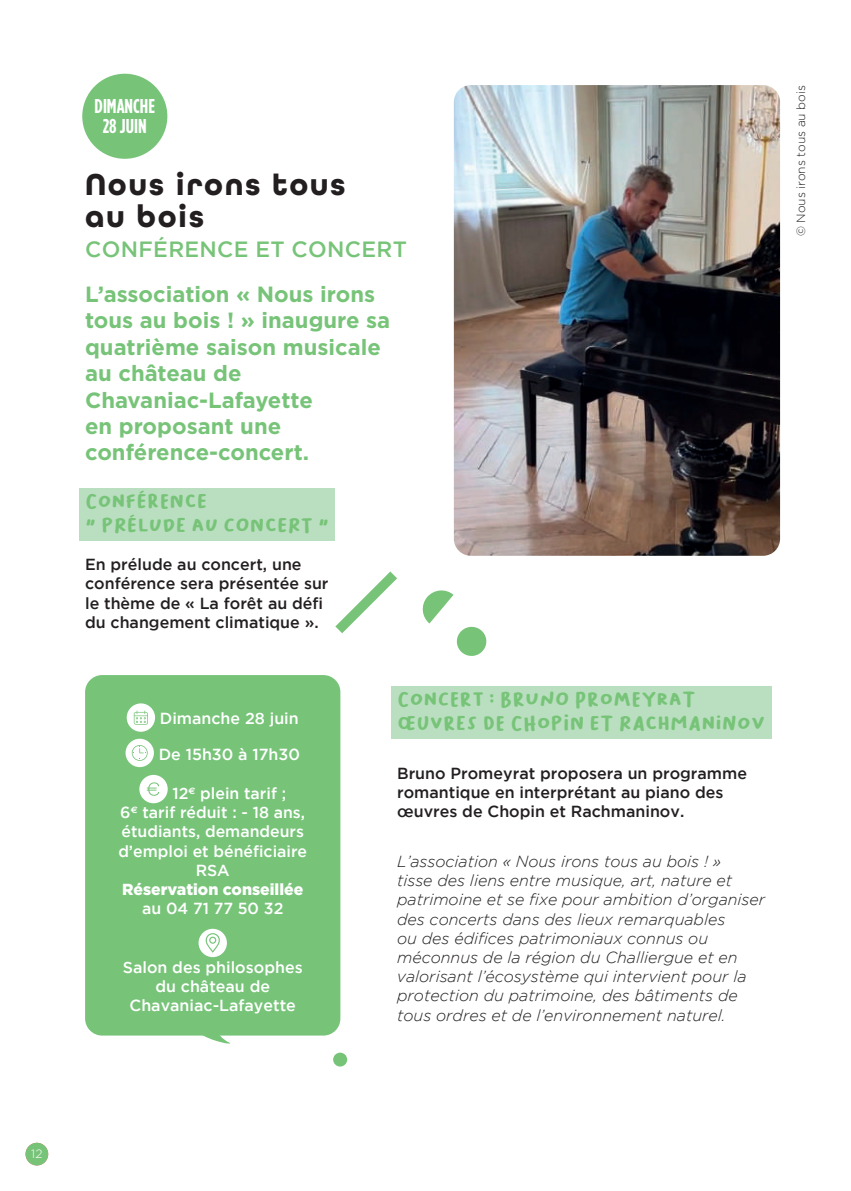
<style>
.page{position:relative;width:851px;height:1191px;background:#fff}
.page>*{position:absolute;margin:0;border:0;box-sizing:border-box;transform-origin:0 0}
.t1{font:700 32px/32px "All Round Gothic";letter-spacing:.05em;color:#231f20}
.t2{font:700 22px/26.4px "Gotham";color:#77c479}
.t3{font:500 22px "Gotham";letter-spacing:.015em;color:#77c479}
.t4{font:20px/24px "Bakso Sapi";color:#77c479}
.t5{font:700 20px/20px "Gotham Condensed";color:#fff;text-align:center}
.t6{font:italic 300 16px/19.2px "Gotham";color:#231f20}
.t7{font:500 16px/19.2px "Gotham";color:#231f20}
.t8{font:500 16px/19.2px "Gotham";color:#fff;text-align:center}
.t9{font:900 16px "Gotham";color:#fff}
.t10{font:300 12px "Gotham";color:#231f20}
.t11{font:300 12px "Gotham";color:#fff}
</style>
<div class="page">
<div style="left:85px;top:675px;width:255px;height:360px;background:#77c479;border-radius:17px"></div>
<svg style="left:186px;top:1035px;width:50px;height:9px"></svg>
<div style="left:79px;top:488px;width:256px;height:53px;background:#badfc0"></div>
<div style="left:391px;top:686px;width:380px;height:53px;background:#badfc0"></div>
<div style="left:333px;top:1052px;width:14px;height:14px;background:#77c479;border-radius:50%"></div>
<svg style="left:422px;top:590px;width:65px;height:66px"></svg>
<div style="left:127px;top:703px;width:28px;height:29px;background:#fff;border-radius:50%"></div>
<svg style="left:134px;top:710px;width:14px;height:14px"></svg>
<div style="left:125px;top:738px;width:29px;height:29px;background:#fff;border-radius:50%"></div>
<svg style="left:132px;top:745px;width:16px;height:16px"></svg>
<div style="left:139px;top:775px;width:29px;height:28px;background:#fff;border-radius:50%"></div>
<svg style="left:147px;top:782px;width:12px;height:13px"></svg>
<div style="left:198px;top:928px;width:29px;height:29px;background:#fff;border-radius:50%"></div>
<svg style="left:206px;top:933px;width:14px;height:19px"></svg>
<svg style="left:335px;top:571px;width:62px;height:62px"></svg>
<div style="left:26px;top:1142px;width:22px;height:23px;background:#77c479;border-radius:50%"></div>
<img style="left:454px;top:85px;width:326px;height:471px">
<div style="left:82px;top:74px;width:85px;height:85px;background:#77c479;border-radius:50%"></div>
<p class="t5" style="left:95px;top:96px;width:62px">DIMANCHE<br>28 JUIN</p>
<h1 class="t1" style="left:85px;top:168px;width:262px">Nous irons tous au bois</h1>
<h2 class="t3" style="left:85px;top:237px;width:323px">CONFÉRENCE ET CONCERT</h2>
<h2 class="t2" style="left:85px;top:281px;width:307px">L’association « Nous irons tous au bois ! » inaugure sa quatrième saison musicale au château de<br>Chavaniac-Lafayette<br>en proposant une conférence-concert.</h2>
<p class="t4" style="left:85px;top:489px;width:245px">Conférence<br>" prélude au concert "</p>
<p class="t7" style="left:85px;top:554px;width:245px">En prélude au concert, une conférence sera présentée sur le thème de « La forêt au défi du changement climatique ».</p>
<p class="t8" style="left:160px;top:708px;width:140px">Dimanche 28 juin</p>
<p class="t8" style="left:159px;top:744px;width:143px">De 15h30 à 17h30</p>
<p class="t8" style="left:172px;top:783px;width:115px">12<sup>€</sup> plein tarif ;</p>
<p class="t8" style="left:120px;top:802px;width:186px">6<sup>€</sup> tarif réduit : - 18 ans,</p>
<p class="t8" style="left:121px;top:821px;width:184px">étudiants, demandeurs</p>
<p class="t8" style="left:118px;top:841px;width:190px">d’emploi et bénéficiaire</p>
<p class="t8" style="left:196px;top:860px;width:36px">RSA</p>
<p class="t9" style="left:122px;top:878px;width:183px">Réservation conseillée</p>
<p class="t8" style="left:142px;top:898px;width:143px">au 04 71 77 50 32</p>
<p class="t8" style="left:123px;top:957px;width:181px">Salon des philosophes du château de<br>Chavaniac-Lafayette</p>
<p class="t4" style="left:397px;top:687px;width:285px">Concert : Bruno Promeyrat œuvr</p>
<p class="t4" style="left:456px;top:711px;width:246px">es de Chopin et Rachmanino</p>
<p class="t4" style="left:750px;top:711px;width:16px">v</p>
<p class="t7" style="left:397px;top:763px;width:351px">Bruno Promeyrat proposera un programme romantique en interprétant au piano des œuvres de Chopin et Rachmaninov.</p>
<p class="t6" style="left:397px;top:851px;width:369px">L’association « Nous irons tous au bois ! »<br>tisse des liens entre musique, art, nature et patrimoine et se fixe pour ambition d’organiser des concerts dans des lieux remarquables<br>ou des édifices patrimoniaux connus ou méconnus de la région du Challiergue et en valorisant l’écosystème qui intervient pour la protection du patrimoine, des bâtiments de tous ordres et de l’environnement naturel.</p>
<p class="t10" style="left:794px;top:236px;width:153px;rotate:-90deg">© Nous irons tous au bois</p>
<p class="t11" style="left:31px;top:1147px;width:13px">12</p>
</div>
